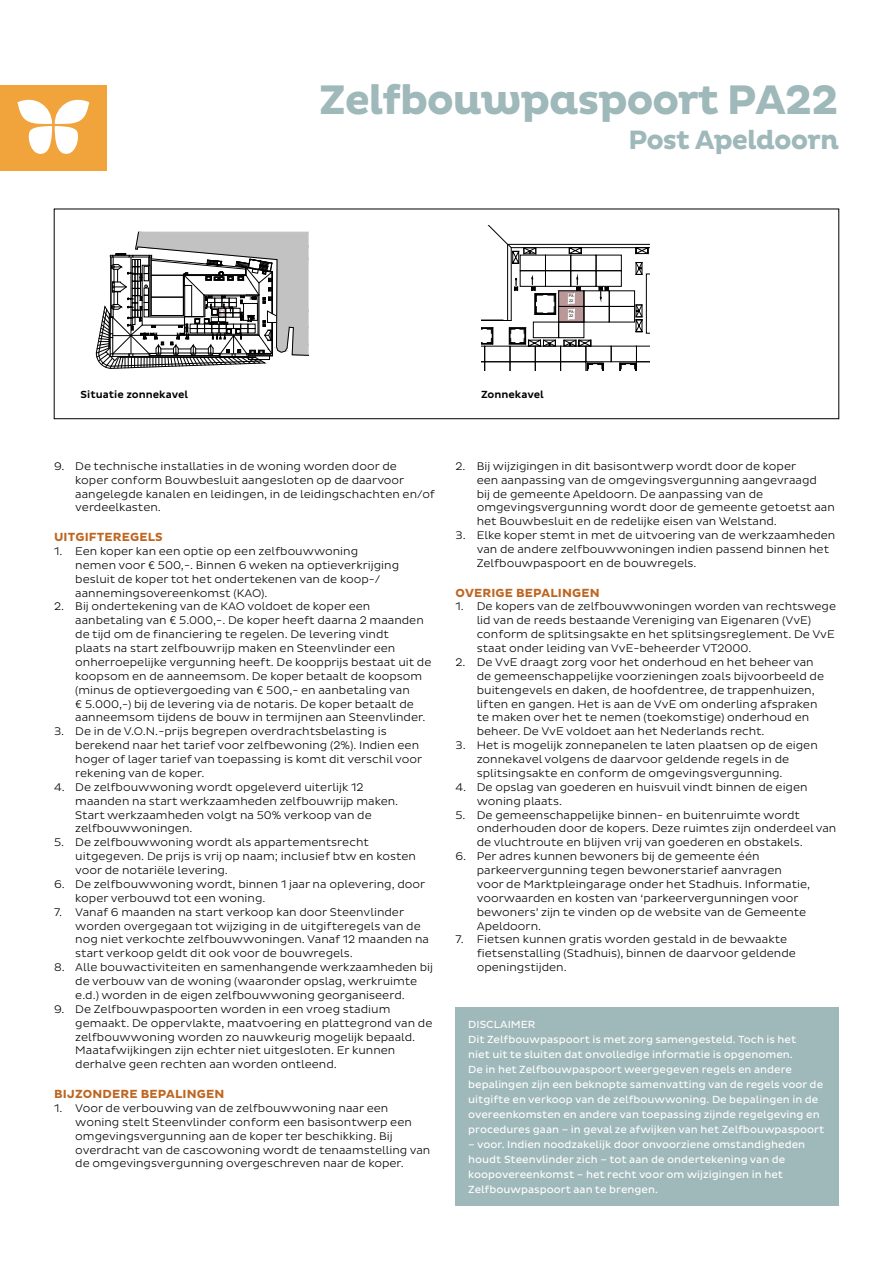
<style>
.page{position:relative;width:893px;height:1263px;background:#fff}
.page>*{position:absolute;margin:0;border:0;box-sizing:border-box;transform-origin:0 0}
.t1{font:700 42px "Pluto";letter-spacing:-.04em;color:#9fb8b9}
.t2{font:700 27px "Pluto";letter-spacing:-.04em;color:#9fb8b9}
.t3{font:700 12px "Pluto Sans";letter-spacing:.015em;color:#be6621}
.t4{font:300 11.25px/13.8px "Pluto Sans";color:#000}
.t5{font:10.5px/15px "Pluto Sans";color:#fff}
.t6{font:500 10.5px "Pluto Sans";color:#000}
.t7{font:3.75px/4.3px "Arial";color:#000}
</style>
<div class="page">
<div style="left:0;top:85px;width:107px;height:85px;background:#f1a43c"></div>
<svg style="left:17px;top:99px;width:72px;height:55px"></svg>
<div style="left:455px;top:1008px;width:384px;height:198px;background:#9fb8b9"></div>
<div style="left:54px;top:209px;width:785px;height:210px;border:1px solid #000"></div>
<svg style="left:95px;top:231px;width:214px;height:138px"></svg>
<svg style="left:481px;top:225px;width:168px;height:146px"></svg>
<h1 class="t1" style="left:318px;top:76px;width:522px">Zelfbouwpaspoort PA22</h1>
<h2 class="t2" style="left:628px;top:124px;width:212px">Post Apeldoorn</h2>
<p class="t7" style="left:569px;top:294px;width:6px">PA<br>22</p>
<p class="t7" style="left:569px;top:309px;width:6px">PA<br>22</p>
<p class="t6" style="left:81px;top:388px;width:109px">Situatie zonnekavel</p>
<p class="t6" style="left:481px;top:388px;width:64px">Zonnekavel</p>
<p class="t4" style="left:75px;top:459px;width:361px;text-indent:-21px">9. De technische installaties in de woning worden door de<br>koper conform Bouwbesluit aangesloten op de daarvoor aangelegde kanalen en leidingen, in de leidingschachten en/of verdeelkasten.</p>
<p class="t3" style="left:54px;top:530px;width:110px">UITGIFTEREGELS</p>
<p class="t4" style="left:75px;top:544px;width:325px;text-indent:-21px">1. Een koper kan een optie op een zelfbouwwoning nemen voor € 500,-. Binnen 6 weken na optieverkrijging besluit de koper tot het ondertekenen van de koop-/ aannemingsovereenkomst (KAO).</p>
<p class="t4" style="left:75px;top:600px;width:358px;text-indent:-21px">2. Bij ondertekening van de KAO voldoet de koper een aanbetaling van € 5.000,-. De koper heeft daarna 2 maanden de tijd om de financiering te regelen. De levering vindt<br>plaats na start zelfbouwrijp maken en Steenvlinder een onherroepelijke vergunning heeft. De koopprijs bestaat uit de koopsom en de aanneemsom. De koper betaalt de koopsom (minus de optievergoeding van € 500,- en aanbetaling van<br>€ 5.000,-) bij de levering via de notaris. De koper betaalt de aanneemsom tijdens de bouw in termijnen aan Steenvlinder.</p>
<p class="t4" style="left:75px;top:725px;width:348px;text-indent:-21px">3. De in de V.O.N.-prijs begrepen overdrachtsbelasting is berekend naar het tarief voor zelfbewoning (2%). Indien een hoger of lager tarief van toepassing is komt dit verschil voor rekening van de koper.</p>
<p class="t4" style="left:75px;top:780px;width:325px;text-indent:-21px">4. De zelfbouwwoning wordt opgeleverd uiterlijk 12 maanden na start werkzaamheden zelfbouwrijp maken.<br>Start werkzaamheden volgt na 50% verkoop van de zelfbouwwoningen.</p>
<p class="t4" style="left:75px;top:836px;width:342px;text-indent:-21px">5. De zelfbouwwoning wordt als appartementsrecht uitgegeven. De prijs is vrij op naam; inclusief btw en kosten voor de notariële levering.</p>
<p class="t4" style="left:75px;top:877px;width:352px;text-indent:-21px">6. De zelfbouwwoning wordt, binnen 1 jaar na oplevering, door koper verbouwd tot een woning.</p>
<p class="t4" style="left:75px;top:905px;width:355px;text-indent:-21px">7. Vanaf 6 maanden na start verkoop kan door Steenvlinder worden overgegaan tot wijziging in de uitgifteregels van de nog niet verkochte zelfbouwwoningen. Vanaf 12 maanden na start verkoop geldt dit ook voor de bouwregels.</p>
<p class="t4" style="left:75px;top:960px;width:359px;text-indent:-21px">8. Alle bouwactiviteiten en samenhangende werkzaamheden bij de verbouw van de woning (waaronder opslag, werkruimte e.d.) worden in de eigen zelfbouwwoning georganiseerd.</p>
<p class="t4" style="left:75px;top:1002px;width:359px;text-indent:-21px">9. De Zelfbouwpaspoorten worden in een vroeg stadium gemaakt. De oppervlakte, maatvoering en plattegrond van de zelfbouwwoning worden zo nauwkeurig mogelijk bepaald.<br>Maatafwijkingen zijn echter niet uitgesloten. Er kunnen derhalve geen rechten aan worden ontleend.</p>
<p class="t3" style="left:54px;top:1087px;width:172px">BIJZONDERE BEPALINGEN</p>
<p class="t4" style="left:75px;top:1101px;width:357px;text-indent:-21px">1. Voor de verbouwing van de zelfbouwwoning naar een woning stelt Steenvlinder conform een basisontwerp een omgevingsvergunning aan de koper ter beschikking. Bij overdracht van de cascowoning wordt de tenaamstelling van de omgevingsvergunning overgeschreven naar de koper.</p>
<p class="t4" style="left:477px;top:459px;width:360px;text-indent:-21px">2. Bij wijzigingen in dit basisontwerp wordt door de koper<br>een aanpassing van de omgevingsvergunning aangevraagd<br>bij de gemeente Apeldoorn. De aanpassing van de omgevingsvergunning wordt door de gemeente getoetst aan het Bouwbesluit en de redelijke eisen van Welstand.</p>
<p class="t4" style="left:477px;top:528px;width:360px;text-indent:-21px">3. Elke koper stemt in met de uitvoering van de werkzaamheden van de andere zelfbouwwoningen indien passend binnen het<br>Zelfbouwpaspoort en de bouwregels.</p>
<p class="t3" style="left:456px;top:586px;width:146px">OVERIGE BEPALINGEN</p>
<p class="t4" style="left:477px;top:600px;width:361px;text-indent:-21px">1. De kopers van de zelfbouwwoningen worden van rechtswege lid van de reeds bestaande Vereniging van Eigenaren (VvE) conform de splitsingsakte en het splitsingsreglement. De VvE staat onder leiding van VvE-beheerder VT2000.</p>
<p class="t4" style="left:477px;top:655px;width:349px;text-indent:-21px">2. De VvE draagt zorg voor het onderhoud en het beheer van de gemeenschappelijke voorzieningen zoals bijvoorbeeld de buitengevels en daken, de hoofdentree, de trappenhuizen, liften en gangen. Het is aan de VvE om onderling afspraken te maken over het te nemen (toekomstige) onderhoud en beheer. De VvE voldoet aan het Nederlands recht.</p>
<p class="t4" style="left:477px;top:738px;width:343px;text-indent:-21px">3. Het is mogelijk zonnepanelen te laten plaatsen op de eigen zonnekavel volgens de daarvoor geldende regels in de splitsingsakte en conform de omgevingsvergunning.</p>
<p class="t4" style="left:477px;top:780px;width:332px;text-indent:-21px">4. De opslag van goederen en huisvuil vindt binnen de eigen woning plaats.</p>
<p class="t4" style="left:477px;top:808px;width:361px;text-indent:-21px">5. De gemeenschappelijke binnen- en buitenruimte wordt onderhouden door de kopers. Deze ruimtes zijn onderdeel van de vluchtroute en blijven vrij van goederen en obstakels.</p>
<p class="t4" style="left:477px;top:849px;width:335px;text-indent:-21px">6. Per adres kunnen bewoners bij de gemeente één parkeervergunning tegen bewonerstarief aanvragen voor de Marktpleingarage onder het Stadhuis. Informatie, voorwaarden en kosten van ‘parkeervergunningen voor bewoners’ zijn te vinden op de website van de Gemeente Apeldoorn.</p>
<p class="t4" style="left:477px;top:933px;width:321px;text-indent:-21px">7. Fietsen kunnen gratis worden gestald in de bewaakte fietsenstalling (Stadhuis), binnen de daarvoor geldende openingstijden.</p>
<p class="t5" style="left:468px;top:1017px;width:358px">DISCLAIMER<br>Dit Zelfbouwpaspoort is met zorg samengesteld. Toch is het<br>niet uit te sluiten dat onvolledige informatie is opgenomen.<br>De in het Zelfbouwpaspoort weergegeven regels en andere bepalingen zijn een beknopte samenvatting van de regels voor de uitgifte en verkoop van de zelfbouwwoning. De bepalingen in de overeenkomsten en andere van toepassing zijnde regelgeving en procedures gaan – in geval ze afwijken van het Zelfbouwpaspoort</p>
<p class="t5" style="left:468px;top:1137px;width:338px">– voor. Indien noodzakelijk door onvoorziene omstandigheden houdt Steenvlinder zich – tot aan de ondertekening van de koopovereenkomst – het recht voor om wijzigingen in het Zelfbouwpaspoort aan te brengen.</p>
</div>
